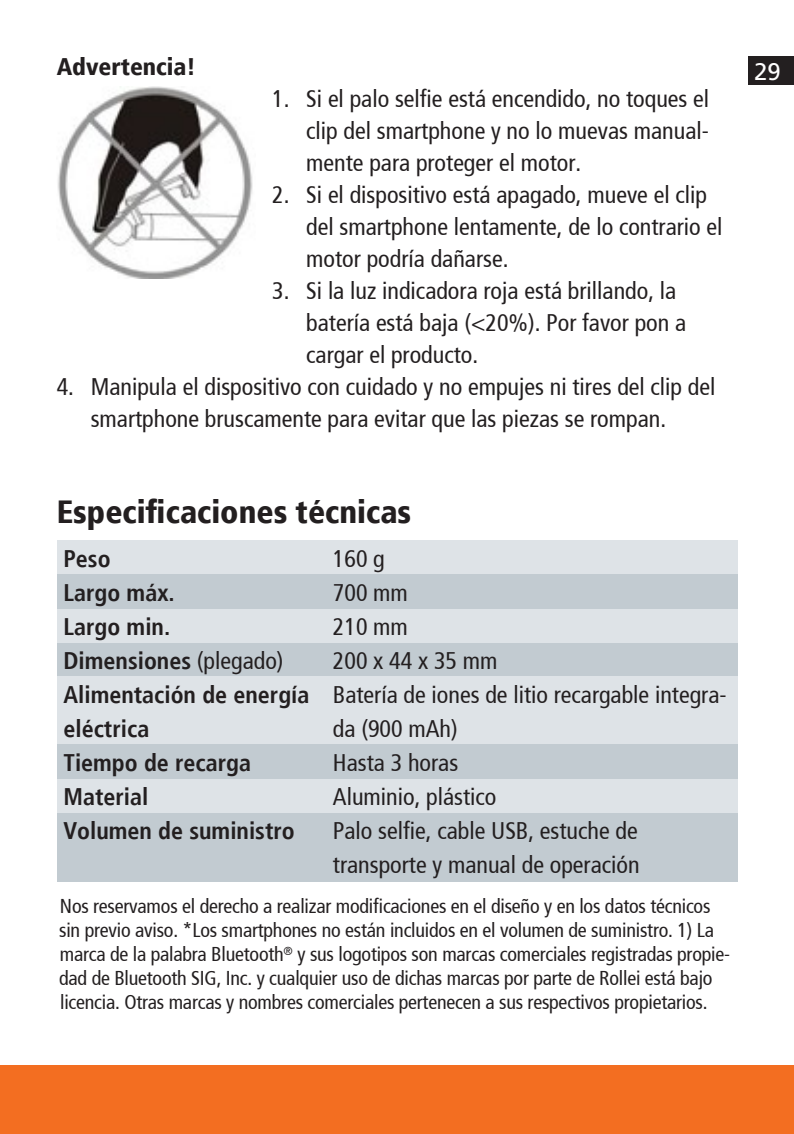
<style>
.page{position:relative;width:794px;height:1134px;background:#fff}
.page>*{position:absolute;margin:0;border:0;box-sizing:border-box;transform-origin:0 0}
.t1{font:900 condensed 32px "Frutiger";color:#231f20}
.t2{font:condensed 24px/32px "Frutiger";color:#231f20}
.t3{font:700 condensed 24px "Frutiger";color:#231f20}
.t4{font:900 condensed 24px "Frutiger";color:#231f20}
.t5{font:24px "Frutiger LT";color:#fff}
.t6{font:condensed 20px/24px "Frutiger";letter-spacing:-.01em;color:#231f20}
.s1{font-weight:400}
</style>
<div class="page">
<div style="left:0;top:1066px;width:794px;height:68px;background:#f36e21"></div>
<img style="left:57px;top:86px;width:196px;height:192px">
<div style="left:57px;top:643px;width:680px;height:34px;background:#c2cbd1"></div>
<div style="left:57px;top:541px;width:680px;height:34px;background:#dee3e7"></div>
<div style="left:57px;top:677px;width:680px;height:68px;background:#dee3e7"></div>
<div style="left:57px;top:813px;width:680px;height:68px;background:#c2cbd1"></div>
<div style="left:57px;top:609px;width:680px;height:34px;background:#dee3e7"></div>
<div style="left:57px;top:779px;width:680px;height:34px;background:#dee3e7"></div>
<div style="left:57px;top:575px;width:680px;height:34px;background:#c2cbd1"></div>
<div style="left:57px;top:745px;width:680px;height:34px;background:#c2cbd1"></div>
<div style="left:748px;top:57px;width:46px;height:28px;background:#231f20"></div>
<p class="t4" style="left:57px;top:56px;width:141px">Advertencia!</p>
<p class="t2" style="left:306px;top:84px;width:404px;text-align:justify;text-indent:-34px">1. Si el palo selfie está encendido, no toques el clip del smartphone y no lo muevas manual&shy;mente para proteger el motor.</p>
<p class="t2" style="left:306px;top:180px;width:418px;text-indent:-34px">2. Si el dispositivo está apagado, mueve el clip del smartphone lentamente, de lo contrario el motor podría dañarse.</p>
<p class="t2" style="left:306px;top:276px;width:381px;text-indent:-34px">3. Si la luz indicadora roja está brillando, la batería está baja (&lt;20%). Por favor pon a cargar el producto.</p>
<p class="t2" style="left:91px;top:372px;width:626px;text-indent:-34px">4. Manipula el dispositivo con cuidado y no empujes ni tires del clip del smartphone bruscamente para evitar que las piezas se rompan.</p>
<p class="t5" style="left:754px;top:57px;width:28px">29</p>
<p class="t1" style="left:57px;top:497px;width:356px">Especificaciones técnicas</p>
<p class="t3" style="left:63px;top:548px;width:49px">Peso</p>
<p class="t3" style="left:63px;top:582px;width:113px">Largo máx.</p>
<p class="t3" style="left:63px;top:616px;width:108px">Largo min.</p>
<p class="t3" style="left:63px;top:650px;width:222px">Dimensiones <span class="s1">(plegado)</span></p>
<p class="t3" style="left:63px;top:684px;width:247px">Alimentación de energía</p>
<p class="t3" style="left:63px;top:718px;width:87px">eléctrica</p>
<p class="t3" style="left:63px;top:752px;width:189px">Tiempo de recarga</p>
<p class="t3" style="left:63px;top:786px;width:86px">Material</p>
<p class="t3" style="left:63px;top:820px;width:233px">Volumen de suministro</p>
<p class="t2" style="left:333px;top:544px;width:53px">160 g</p>
<p class="t2" style="left:333px;top:578px;width:76px">700 mm</p>
<p class="t2" style="left:333px;top:612px;width:76px">210 mm</p>
<p class="t2" style="left:333px;top:646px;width:166px">200 x 44 x 35 mm</p>
<p class="t2" style="left:333px;top:679px;width:395px;line-height:34px">Batería de iones de litio recargable integra&shy;da (900 mAh)</p>
<p class="t2" style="left:333px;top:748px;width:127px">Hasta 3 horas</p>
<p class="t2" style="left:333px;top:782px;width:165px">Aluminio, plástico</p>
<p class="t2" style="left:333px;top:815px;width:308px;line-height:34px">Palo selfie, cable USB, estuche de transporte y manual de operación</p>
<p class="t6" style="left:59px;top:896px;width:672px">Nos reservamos el derecho a realizar modificaciones en el diseño y en los datos técnicos sin previo aviso. *Los smartphones no están incluidos en el volumen de suministro. 1) La marca de la palabra Bluetooth<sup>®</sup> y sus logotipos son marcas comerciales registradas propie&shy;dad de Bluetooth SIG, Inc. y cualquier uso de dichas marcas por parte de Rollei está bajo licencia. Otras marcas y nombres comerciales pertenecen a sus respectivos propietarios.</p>
</div>
